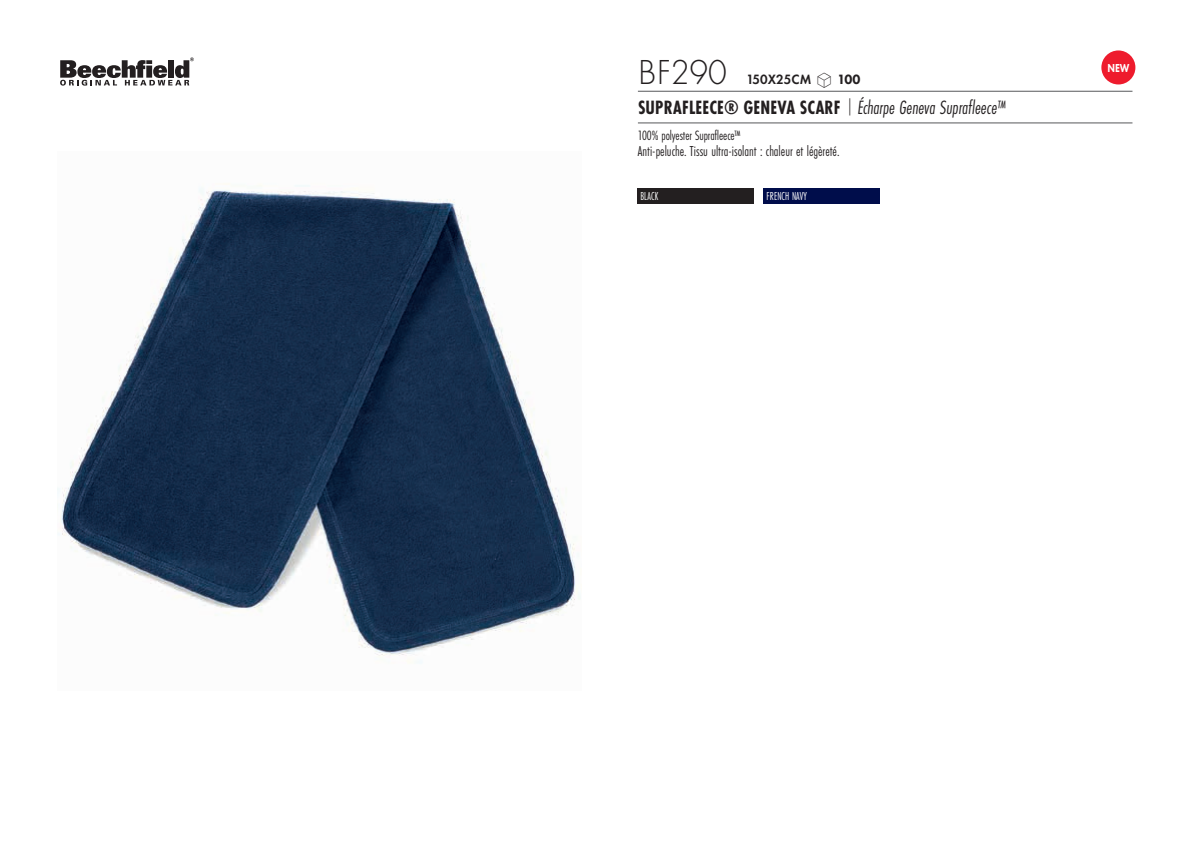
<style>
.page{position:relative;width:1191px;height:842px;background:#fff}
.page>*{position:absolute;margin:0;border:0;box-sizing:border-box;transform-origin:0 0}
.t1{font:300 36px "Futura PT";color:#231f20;scale:.95 1}
.t2{font:italic 20px "Futura PT Cond";color:#231f20;scale:.95 1}
.t3{font:15px "Futura PT Cond";color:#231f20;scale:.95 1}
.t4{font:14px "Futura PT Cond";letter-spacing:-.005em;color:#231f20;scale:.95 1}
.t5{font:600 14px "Futura PT";letter-spacing:.005em;color:#231f20;scale:.95 1}
.t6{font:12px "Futura PT Cond";letter-spacing:.01em;color:#fff;scale:.9 1}
.t7{font:800 12px "Futura PT";color:#fff;scale:.8 1}
.s1{font-family:"Linotype Shapeshifter";font-weight:400;font-size:20px}
.s2{font-weight:800}
.s3{font-weight:700;font-style:normal}
.s4{font-family:"DIN Pro";font-weight:300;font-style:normal;font-stretch:condensed}
</style>
<div class="page">
<img style="left:57px;top:183px;width:520px;height:480px">
<svg style="left:60px;top:57px;width:134px;height:29px"></svg>
<hr style="left:638px;top:91px;width:494px;height:1px;background:#57585a">
<hr style="left:638px;top:123px;width:494px;height:1px;background:#57585a">
<div style="left:1101px;top:50px;width:34px;height:34px;background:#ee1b2d;border-radius:50%"></div>
<div style="left:637px;top:188px;width:116px;height:16px;background:#231f20"></div>
<div style="left:763px;top:188px;width:117px;height:16px;background:#000d4b"></div>
<h1 class="t1" style="left:638px;top:52px;width:95px">BF290</h1>
<p class="t5" style="left:746px;top:71px;width:122px">150X25CM <span class="s1">S</span> <span class="s2">100</span></p>
<h2 class="t2" style="left:638px;top:96px;width:388px"><span class="s3">SUPRAFLEECE® GENEVA SCARF</span> <span class="s4">|</span> Écharpe Geneva Suprafleece™</h2>
<p class="t4" style="left:638px;top:127px;width:110px">100% polyester Suprafleece™</p>
<p class="t3" style="left:638px;top:142px;width:214px">Anti-peluche. Tissu ultra-isolant : chaleur et légèreté.</p>
<p class="t6" style="left:640px;top:189px;width:21px">BLACK</p>
<p class="t6" style="left:766px;top:189px;width:46px">FRENCH NAVY</p>
<p class="t7" style="left:1107px;top:61px;width:29px">NEW</p>
</div>
